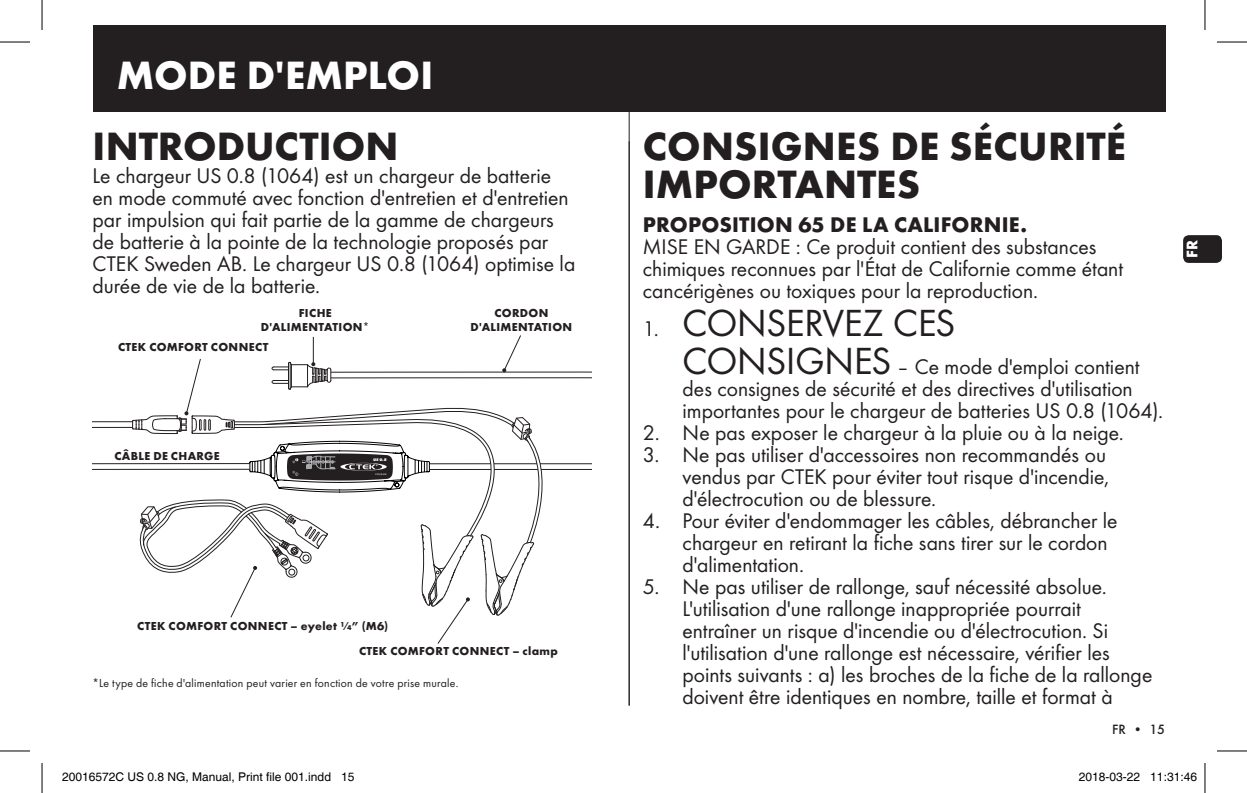
<style>
.page{position:relative;width:1247px;height:793px;background:#fff}
.page>*{position:absolute;margin:0;border:0;box-sizing:border-box;transform-origin:0 0}
.t1{font:700 41px/38px "Futura";letter-spacing:.005em;color:#231f20}
.t2{font:700 41px "Futura";color:#fff}
.t3{font:39.2px "Futura Boo";letter-spacing:-.005em;color:#231f20}
.t4{font:22px/22px "Futura Boo";color:#231f20}
.t5{font:700 22px "Futura";letter-spacing:.01em;color:#231f20}
.t6{font:700 16px "Futura";color:#fff}
.t7{font:500 14px "Futura";color:#231f20}
.t8{font:700 12px/14px "Futura";letter-spacing:.03em;color:#231f20;text-align:center}
.t9{font:12px "Futura Boo";letter-spacing:.02em;color:#231f20}
.t10{font:12px "Helvetica";color:#000}
.t11{font:italic 700 expanded 4px "Futura";color:#fff}
.t12{font:italic 700 expanded 2.4px "Futura";color:#a8a9ad}
.s1{font-size:22px}
.s2{font-size:39.2px}
</style>
<div class="page">
<div style="left:1182px;top:235px;width:39px;height:28px;background:#231f20;border-radius:6px"></div>
<div style="left:94px;top:25px;width:1071px;height:86px;background:#231f20"></div>
<svg style="left:93px;top:335px;width:499px;height:309px"></svg>
<hr style="left:628px;top:87px;width:1px;height:618px;background:#231f20">
<hr style="left:0;top:42px;width:30px;height:1px;background:#000">
<hr style="left:1216px;top:42px;width:30px;height:1px;background:#000">
<hr style="left:0;top:750px;width:30px;height:1px;background:#000">
<hr style="left:1216px;top:750px;width:30px;height:1px;background:#000">
<hr style="left:42px;top:0;width:1px;height:30px;background:#000">
<hr style="left:42px;top:763px;width:1px;height:30px;background:#000">
<hr style="left:1204px;top:0;width:1px;height:30px;background:#000">
<hr style="left:1204px;top:763px;width:1px;height:30px;background:#000">
<h1 class="t2" style="left:117px;top:50px;width:318px">MODE D'EMPLOI</h1>
<h1 class="t1" style="left:93px;top:126px;width:307px">INTRODUCTION</h1>
<p class="t4" style="left:93px;top:164px;width:484px">Le chargeur US 0.8 (1064) est un chargeur de batterie en mode commuté avec fonction d'entretien et d'entretien par impulsion qui fait partie de la gamme de chargeurs de batterie à la pointe de la technologie proposés par CTEK Sweden AB. Le chargeur US 0.8 (1064) optimise la durée de vie de la batterie.</p>
<p class="t8" style="left:261px;top:306px;width:110px">FICHE<br>D'ALIMENTATION*</p>
<p class="t8" style="left:118px;top:340px;width:152px">CTEK COMFORT CONNECT</p>
<p class="t8" style="left:114px;top:448px;width:107px">CÂBLE DE CHARGE</p>
<p class="t11" style="left:373px;top:457px;width:15px">US 0.8</p>
<p class="t12" style="left:375px;top:472px;width:13px">12V/0.8A</p>
<p class="t8" style="left:137px;top:619px;width:252px">CTEK COMFORT CONNECT – eyelet ¼” (M6)</p>
<p class="t8" style="left:470px;top:306px;width:103px">CORDON<br>D'ALIMENTATION</p>
<p class="t8" style="left:359px;top:643px;width:200px">CTEK COMFORT CONNECT – clamp</p>
<p class="t9" style="left:93px;top:676px;width:367px">*Le type de fiche d'alimentation peut varier en fonction de votre prise murale.</p>
<h1 class="t1" style="left:642px;top:126px;width:484px">CONSIGNES DE SÉCURITÉ<br>IMPORTANTES</h1>
<p class="t5" style="left:642px;top:211px;width:386px">PROPOSITION 65 DE LA CALIFORNIE.</p>
<p class="t4" style="left:642px;top:235px;width:481px">MISE EN GARDE : Ce produit contient des substances chimiques reconnues par l'État de Californie comme étant cancérigènes ou toxiques pour la reproduction.</p>
<h2 class="t3" style="left:642px;top:300px;width:314px"><span class="s1">1.</span> CONSERVEZ CES</h2>
<p class="t4" style="left:682px;top:355px;width:482px"><span class="s2">CONSIGNES</span> – Ce mode d'emploi contient des consignes de sécurité et des directives d'utilisation importantes pour le chargeur de batteries US 0.8 (1064).</p>
<p class="t4" style="left:642px;top:421px;width:482px">2. Ne pas exposer le chargeur à la pluie ou à la neige.</p>
<p class="t4" style="left:682px;top:443px;width:428px;text-indent:-40px">3. Ne pas utiliser d'accessoires non recommandés ou vendus par CTEK pour éviter tout risque d'incendie, d'électrocution ou de blessure.</p>
<p class="t4" style="left:682px;top:509px;width:436px;text-indent:-40px">4. Pour éviter d'endommager les câbles, débrancher le chargeur en retirant la fiche sans tirer sur le cordon d'alimentation.</p>
<p class="t4" style="left:682px;top:575px;width:471px;text-indent:-40px">5. Ne pas utiliser de rallonge, sauf nécessité absolue.<br>L'utilisation d'une rallonge inappropriée pourrait entraîner un risque d'incendie ou d'électrocution. Si l'utilisation d'une rallonge est nécessaire, vérifier les points suivants : a) les broches de la fiche de la rallonge doivent être identiques en nombre, taille et format à</p>
<p class="t7" style="left:1112px;top:721px;width:54px">FR • 15</p>
<p class="t6" style="left:1181px;top:258px;width:20px;rotate:-90deg">FR</p>
<p class="t10" style="left:62px;top:770px;width:294px">20016572C US 0.8 NG, Manual, Print file 001.indd 15</p>
<p class="t10" style="left:1078px;top:770px;width:120px">2018-03-22 11:31:46</p>
</div>
